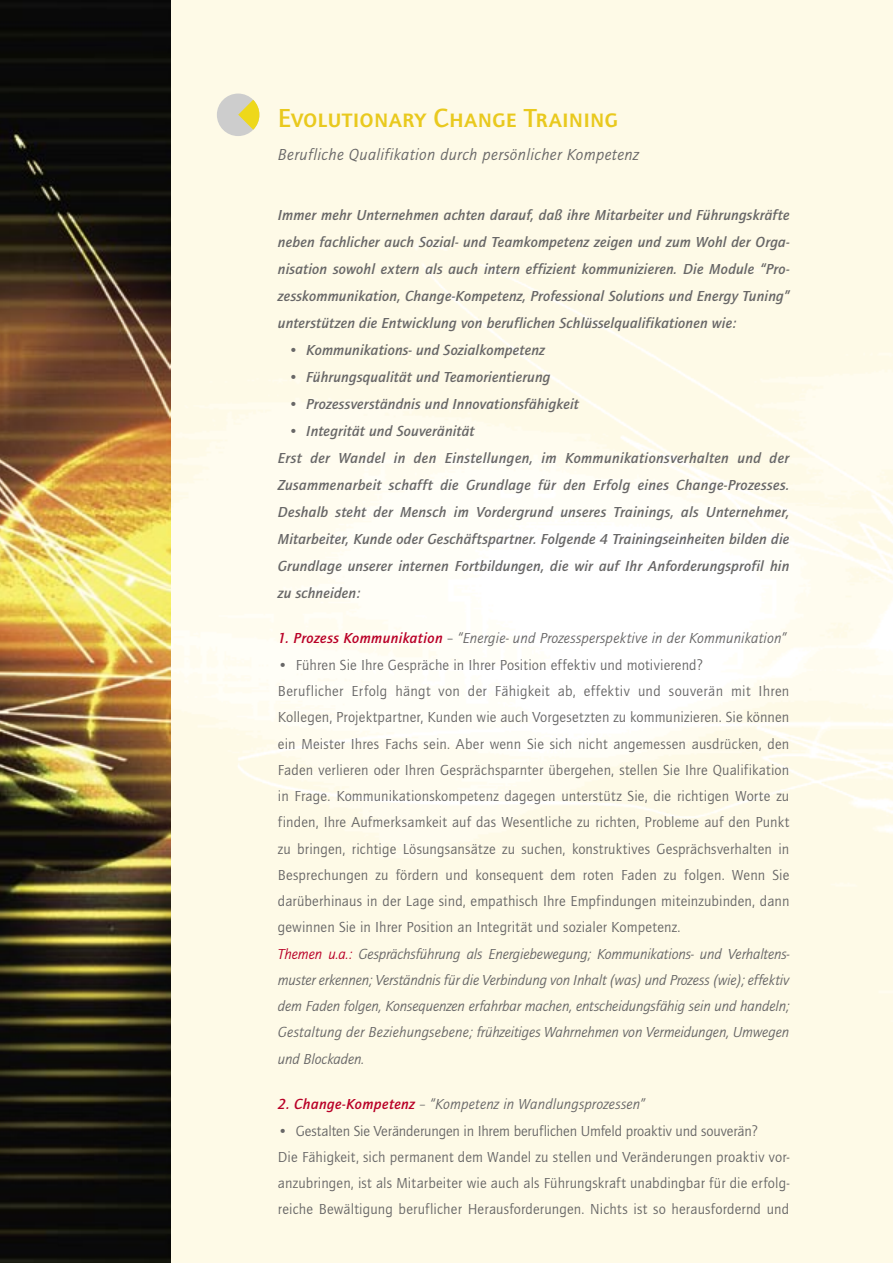
<style>
.page{position:relative;width:893px;height:1263px;background:#fff}
.page>*{position:absolute;margin:0;border:0;box-sizing:border-box;transform-origin:0 0}
.t1{font:700 27px "Quay Itc SCT";letter-spacing:.01em;color:#e9c91e}
.t2{font:italic 16.5px "Quay Itc T";letter-spacing:.02em;color:#686767}
.t3{font:15px/26.2px "Quay Itc T";letter-spacing:.01em;color:#686767}
.t4{font:italic 700 15px/27px "Quay Itc T";letter-spacing:.015em;color:#686767;text-align:justify}
.t5{font:italic 15px "Quay Itc T";letter-spacing:.01em;color:#686767}
.s1{font-style:normal}
.s2{font-weight:700;color:#b90027}
.s3{font-weight:700}
.s4{font-style:italic;color:#b90027}
.s5{font-style:italic}
</style>
<div class="page">
<img style="left:170px;top:0;width:723px;height:1263px">
<img style="left:0;top:0;width:170px;height:1263px">
<div style="left:217px;top:94px;width:42px;height:42px;background:#cdcdcd;border-radius:50%"></div>
<svg style="left:238px;top:100px;width:21px;height:30px"></svg>
<h1 class="t1" style="left:278px;top:103px;width:341px">Evolutionary Change Training</h1>
<p class="t2" style="left:278px;top:145px;width:362px">Berufliche Qualifikation durch persönlicher Kompetenz</p>
<p class="t4" style="left:278px;top:201px;width:513px">Immer mehr Unternehmen achten darauf, daß ihre Mitarbeiter und Führungskräfte neben fachlicher auch Sozial- und Teamkompetenz zeigen und zum Wohl der Orga&shy;nisation sowohl extern als auch intern effizient kommunizieren. Die Module “Pro&shy;zesskommunikation, Change-Kompetenz, Professional Solutions und Energy Tuning” unterstützen die Entwicklung von beruflichen Schlüsselqualifikationen wie:</p>
<p class="t4" style="left:288px;top:336px;width:258px"><span class="s1">•</span> Kommunikations- und Sozialkompetenz</p>
<p class="t4" style="left:288px;top:363px;width:264px"><span class="s1">•</span> Führungsqualität und Teamorientierung</p>
<p class="t4" style="left:288px;top:390px;width:292px"><span class="s1">•</span> Prozessverständnis und Innovationsfähigkeit</p>
<p class="t4" style="left:278px;top:417px;width:513px;text-align:left;text-indent:11px"><span class="s1">•</span> Integrität und Souveränität<br>Erst der Wandel in den Einstellungen, im Kommunikationsverhalten und der Zusammenarbeit schafft die Grundlage für den Erfolg eines Change-Prozesses.<br>Deshalb steht der Mensch im Vordergrund unseres Trainings, als Unternehmer, Mitarbeiter, Kunde oder Geschäftspartner. Folgende 4 Trainingseinheiten bilden die Grundlage unserer internen Fortbildungen, die wir auf Ihr Anforderungsprofil hin zu schneiden:</p>
<p class="t5" style="left:278px;top:629px;width:510px"><span class="s2">1. Prozess Kommunikation</span> <span class="s1">–</span> “Energie- und Prozessperspektive in der Kommunikation”</p>
<p class="t3" style="left:278px;top:652px;width:513px"><span class="s3">•</span> Führen Sie Ihre Gespräche in Ihrer Position effektiv und motivierend?<br>Beruflicher Erfolg hängt von der Fähigkeit ab, effektiv und souverän mit Ihren Kollegen, Projektpartner, Kunden wie auch Vorgesetzten zu kommunizieren. Sie können ein Meister Ihres Fachs sein. Aber wenn Sie sich nicht angemessen ausdrücken, den Faden verlieren oder Ihren Gesprächsparnter übergehen, stellen Sie Ihre Qualifikation in Frage. Kommunikationskompetenz dagegen unterstütz Sie, die richtigen Worte zu finden, Ihre Aufmerksamkeit auf das Wesentliche zu richten, Probleme auf den Punkt zu bringen, richtige Lösungsansätze zu suchen, konstruktives Gesprächsverhalten in Besprechungen zu fördern und konsequent dem roten Faden zu folgen. Wenn Sie darüberhinaus in der Lage sind, empathisch Ihre Empfindungen miteinzubinden, dann gewinnen Sie in Ihrer Position an Integrität und sozialer Kompetenz.<br><span class="s4">Themen u.a.:</span> <span class="s5">Gesprächsführung als Energiebewegung; Kommunikations- und Verhaltens&shy;muster erkennen; Verständnis für die Verbindung von Inhalt (was) und Prozess (wie); effektiv dem Faden folgen, Konsequenzen erfahrbar machen, entscheidungsfähig sein und handeln; Gestaltung der Beziehungsebene; frühzeitiges Wahrnehmen von Vermeidungen, Umwegen und Blockaden.</span></p>
<p class="t5" style="left:278px;top:1095px;width:369px"><span class="s2">2. Change-Kompetenz</span> – “Kompetenz in Wandlungsprozessen”</p>
<p class="t3" style="left:278px;top:1117px;width:513px"><span class="s3">•</span> Gestalten Sie Veränderungen in Ihrem beruflichen Umfeld proaktiv und souverän?<br>Die Fähigkeit, sich permanent dem Wandel zu stellen und Veränderungen proaktiv vor&shy;anzubringen, ist als Mitarbeiter wie auch als Führungskraft unabdingbar für die erfolg&shy;reiche Bewältigung beruflicher Herausforderungen. Nichts ist so herausfordernd und</p>
</div>
